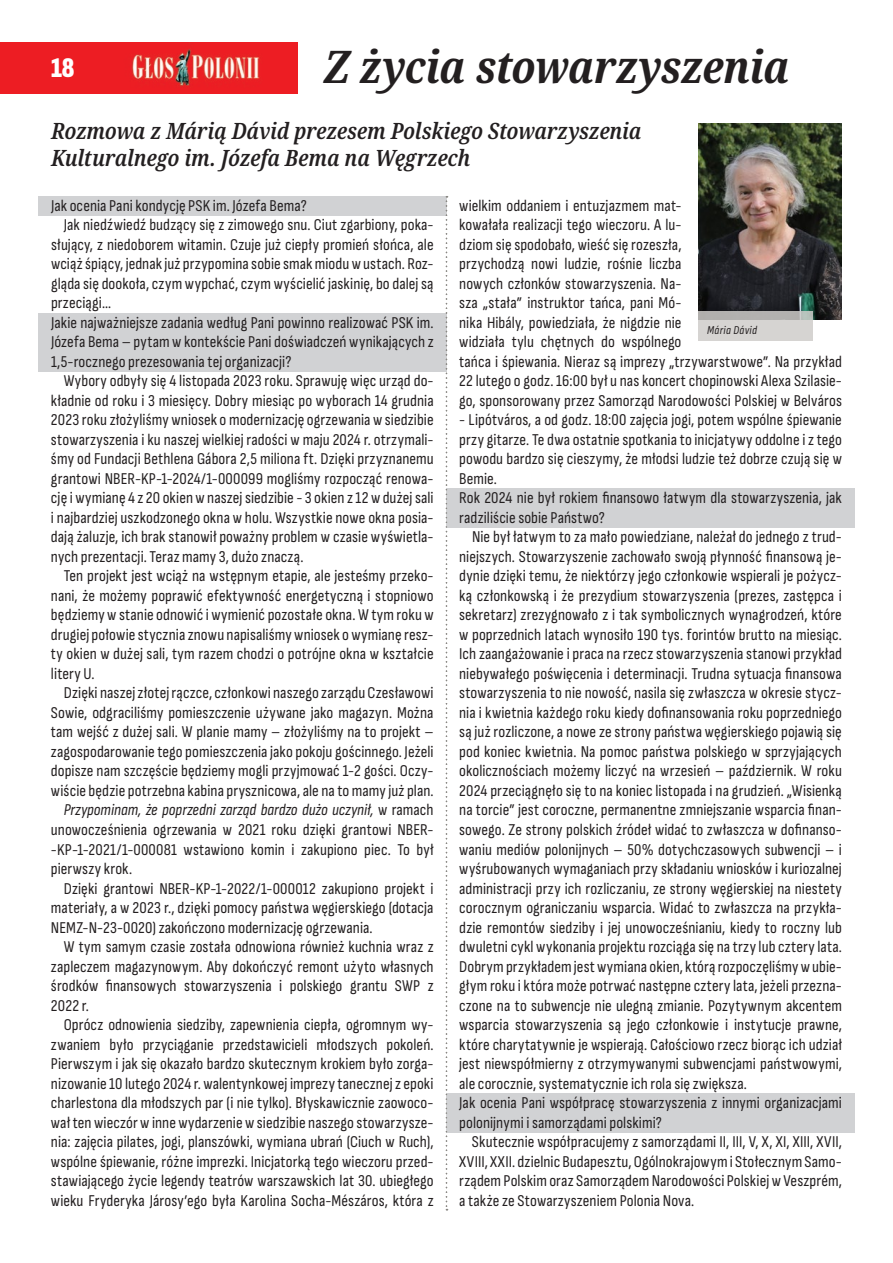
<style>
.page{position:relative;width:893px;height:1263px;background:#fff}
.page>*{position:absolute;margin:0;border:0;box-sizing:border-box;transform-origin:0 0}
.t1{font:italic 700 45px "Noto Serif Condensed";letter-spacing:-.01em;color:#231f20}
.t2{font:900 extra-condensed 28.5px "Sofia Sans";color:#fff}
.t3{font:italic 600 22.5px/27px "Noto Serif Condensed";letter-spacing:-.005em;color:#231f20}
.t4{font:16.5px/19.5px "Sofia Sans Condensed";letter-spacing:.005em;color:#231f20}
.t5{font:italic 16.5px "Sofia Sans Condensed";letter-spacing:.005em;color:#231f20}
.t6{font:italic 12px "Sofia Sans Condensed";letter-spacing:.035em;color:#231f20}
.s1{font-style:normal}
</style>
<div class="page">
<img style="left:698px;top:123px;width:144px;height:197px">
<svg style="left:698px;top:311px;width:115px;height:30px;background:#cbc9c7"></svg>
<div style="left:38px;top:196px;width:408px;height:20px;background:#d1d2d4"></div>
<div style="left:38px;top:313px;width:408px;height:59px;background:#d1d2d4"></div>
<div style="left:446px;top:488px;width:409px;height:40px;background:#d1d2d4"></div>
<div style="left:446px;top:1093px;width:409px;height:39px;background:#d1d2d4"></div>
<svg style="left:446px;top:196px;width:1px;height:1014px"></svg>
<img style="left:0;top:43px;width:298px;height:50px">
<h1 class="t1" style="left:323px;top:36px;width:468px">Z życia stowarzyszenia</h1>
<h3 class="t3" style="left:51px;top:118px;width:592px">Rozmowa z Márią Dávid prezesem Polskiego Stowarzyszenia<br>Kulturalnego im. Józefa Bema na Węgrzech</h3>
<p class="t4" style="left:51px;top:196px;width:257px">Jak ocenia Pani kondycję PSK im. Józefa Bema?</p>
<p class="t4" style="left:64px;top:215px;width:371px">Jak niedźwiedź budzący się z zimowego snu. Ciut zgarbiony, poka-</p>
<p class="t4" style="left:51px;top:235px;width:384px">słujący, z niedoborem witamin. Czuje już ciepły promień słońca, ale</p>
<p class="t4" style="left:51px;top:254px;width:384px">wciąż śpiący, jednak już przypomina sobie smak miodu w ustach. Roz-</p>
<p class="t4" style="left:51px;top:274px;width:384px">gląda się dookoła, czym wypchać, czym wyścielić jaskinię, bo dalej są</p>
<p class="t4" style="left:51px;top:293px;width:62px">przeciągi…</p>
<p class="t4" style="left:51px;top:313px;width:384px">Jakie najważniejsze zadania według Pani powinno realizować PSK im.</p>
<p class="t4" style="left:51px;top:332px;width:384px">Józefa Bema – pytam w kontekście Pani doświadczeń wynikających z</p>
<p class="t4" style="left:51px;top:352px;width:242px">1,5-rocznego prezesowania tej organizacji?</p>
<p class="t4" style="left:64px;top:371px;width:371px">Wybory odbyły się 4 listopada 2023 roku. Sprawuję więc urząd do-</p>
<p class="t4" style="left:51px;top:391px;width:384px">kładnie od roku i 3 miesięcy. Dobry miesiąc po wyborach 14 grudnia</p>
<p class="t4" style="left:51px;top:410px;width:384px">2023 roku złożyliśmy wniosek o modernizację ogrzewania w siedzibie</p>
<p class="t4" style="left:51px;top:430px;width:384px">stowarzyszenia i ku naszej wielkiej radości w maju 2024 r. otrzymali-</p>
<p class="t4" style="left:51px;top:449px;width:384px">śmy od Fundacji Bethlena Gábora 2,5 miliona ft. Dzięki przyznanemu</p>
<p class="t4" style="left:51px;top:469px;width:384px">grantowi NBER-KP-1-2024/1-000099 mogliśmy rozpocząć renowa-</p>
<p class="t4" style="left:51px;top:488px;width:384px">cję i wymianę 4 z 20 okien w naszej siedzibie - 3 okien z 12 w dużej sali</p>
<p class="t4" style="left:51px;top:508px;width:384px">i najbardziej uszkodzonego okna w holu. Wszystkie nowe okna posia-</p>
<p class="t4" style="left:51px;top:527px;width:384px">dają żaluzje, ich brak stanowił poważny problem w czasie wyświetla-</p>
<p class="t4" style="left:51px;top:547px;width:254px">nych prezentacji. Teraz mamy 3, dużo znaczą.</p>
<p class="t4" style="left:64px;top:566px;width:371px">Ten projekt jest wciąż na wstępnym etapie, ale jesteśmy przeko-</p>
<p class="t4" style="left:51px;top:586px;width:384px">nani, że możemy poprawić efektywność energetyczną i stopniowo</p>
<p class="t4" style="left:51px;top:605px;width:384px">będziemy w stanie odnowić i wymienić pozostałe okna. W tym roku w</p>
<p class="t4" style="left:51px;top:625px;width:384px">drugiej połowie stycznia znowu napisaliśmy wniosek o wymianę resz-</p>
<p class="t4" style="left:51px;top:644px;width:384px">ty okien w dużej sali, tym razem chodzi o potrójne okna w kształcie</p>
<p class="t4" style="left:51px;top:664px;width:45px">litery U.</p>
<p class="t4" style="left:64px;top:683px;width:371px">Dzięki naszej złotej rączce, członkowi naszego zarządu Czesławowi</p>
<p class="t4" style="left:51px;top:703px;width:384px">Sowie, odgraciliśmy pomieszczenie używane jako magazyn. Można</p>
<p class="t4" style="left:51px;top:722px;width:384px">tam wejść z dużej sali. W planie mamy – złożyliśmy na to projekt –</p>
<p class="t4" style="left:51px;top:742px;width:384px">zagospodarowanie tego pomieszczenia jako pokoju gościnnego. Jeżeli</p>
<p class="t4" style="left:51px;top:761px;width:384px">dopisze nam szczęście będziemy mogli przyjmować 1-2 gości. Oczy-</p>
<p class="t4" style="left:51px;top:781px;width:384px">wiście będzie potrzebna kabina prysznicowa, ale na to mamy już plan.</p>
<p class="t5" style="left:64px;top:801px;width:371px">Przypominam, że poprzedni zarząd bardzo dużo uczynił, <span class="s1">w ramach</span></p>
<p class="t4" style="left:51px;top:820px;width:384px">unowocześnienia ogrzewania w 2021 roku dzięki grantowi NBER-</p>
<p class="t4" style="left:51px;top:839px;width:384px">-KP-1-2021/1-000081 wstawiono komin i zakupiono piec. To był</p>
<p class="t4" style="left:51px;top:859px;width:83px">pierwszy krok.</p>
<p class="t4" style="left:64px;top:878px;width:371px">Dzięki grantowi NBER-KP-1-2022/1-000012 zakupiono projekt i</p>
<p class="t4" style="left:51px;top:898px;width:384px">materiały, a w 2023 r., dzięki pomocy państwa węgierskiego (dotacja</p>
<p class="t4" style="left:51px;top:917px;width:323px">NEMZ-N-23-0020) zakończono modernizację ogrzewania.</p>
<p class="t4" style="left:64px;top:937px;width:371px">W tym samym czasie została odnowiona również kuchnia wraz z</p>
<p class="t4" style="left:51px;top:956px;width:384px">zapleczem magazynowym. Aby dokończyć remont użyto własnych</p>
<p class="t4" style="left:51px;top:976px;width:384px">środków finansowych stowarzyszenia i polskiego grantu SWP z</p>
<p class="t4" style="left:51px;top:995px;width:40px">2022 r.</p>
<p class="t4" style="left:64px;top:1015px;width:371px">Oprócz odnowienia siedziby, zapewnienia ciepła, ogromnym wy-</p>
<p class="t4" style="left:51px;top:1034px;width:384px">zwaniem było przyciąganie przedstawicieli młodszych pokoleń.</p>
<p class="t4" style="left:51px;top:1054px;width:384px">Pierwszym i jak się okazało bardzo skutecznym krokiem było zorga-</p>
<p class="t4" style="left:51px;top:1073px;width:384px">nizowanie 10 lutego 2024 r. walentynkowej imprezy tanecznej z epoki</p>
<p class="t4" style="left:51px;top:1093px;width:384px">charlestona dla młodszych par (i nie tylko). Błyskawicznie zaowoco-</p>
<p class="t4" style="left:51px;top:1112px;width:384px">wał ten wieczór w inne wydarzenie w siedzibie naszego stowarzysze-</p>
<p class="t4" style="left:51px;top:1132px;width:384px">nia: zajęcia pilates, jogi, planszówki, wymiana ubrań (Ciuch w Ruch),</p>
<p class="t4" style="left:51px;top:1151px;width:384px">wspólne śpiewanie, różne imprezki. Inicjatorką tego wieczoru przed-</p>
<p class="t4" style="left:51px;top:1171px;width:384px">stawiającego życie legendy teatrów warszawskich lat 30. ubiegłego</p>
<p class="t4" style="left:51px;top:1190px;width:384px">wieku Fryderyka Járosy’ego była Karolina Socha-Mészáros, która z</p>
<h2 class="t2" style="left:51px;top:49px;width:25px">18</h2>
<p class="t4" style="left:459px;top:196px;width:384px">wielkim oddaniem i entuzjazmem mat-<br>kowałała realizacji tego wieczoru. A lu-<br>dziom się spodobało, wieść się rozeszła,<br>przychodzą nowi ludzie, rośnie liczba<br>nowych członków stowarzyszenia. Na-<br>sza „stała” instruktor tańca, pani Mó-<br>nika Hibály, powiedziała, że nigdzie nie<br>widziała tylu chętnych do wspólnego<br>tańca i śpiewania. Nieraz są imprezy „trzywarstwowe”. Na przykład 22 lutego o godz. 16:00 był u nas koncert chopinowski Alexa Szilasie&shy;go, sponsorowany przez Samorząd Narodowości Polskiej w Belváros</p>
<p class="t4" style="left:459px;top:410px;width:384px">- Lipótváros, a od godz. 18:00 zajęcia jogi, potem wspólne śpiewanie przy gitarze. Te dwa ostatnie spotkania to inicjatywy oddolne i z tego powodu bardzo się cieszymy, że młodsi ludzie też dobrze czują się w Bemie.<br>Rok 2024 nie był rokiem finansowo łatwym dla stowarzyszenia, jak radziliście sobie Państwo?</p>
<p class="t4" style="left:459px;top:527px;width:384px;text-indent:13px">Nie był łatwym to za mało powiedziane, należał do jednego z trud&shy;niejszych. Stowarzyszenie zachowało swoją płynność finansową je&shy;dynie dzięki temu, że niektórzy jego członkowie wspierali je pożycz&shy;ką członkowską i że prezydium stowarzyszenia (prezes, zastępca i sekretarz) zrezygnowało z i tak symbolicznych wynagrodzeń, które w poprzednich latach wynosiło 190 tys. forintów brutto na miesiąc.<br>Ich zaangażowanie i praca na rzecz stowarzyszenia stanowi przykład niebywałego poświęcenia i determinacji. Trudna sytuacja finansowa stowarzyszenia to nie nowość, nasila się zwłaszcza w okresie stycz&shy;nia i kwietnia każdego roku kiedy dofinansowania roku poprzedniego są już rozliczone, a nowe ze strony państwa węgierskiego pojawią się pod koniec kwietnia. Na pomoc państwa polskiego w sprzyjających okolicznościach możemy liczyć na wrzesień – październik. W roku 2024 przeciągnęło się to na koniec listopada i na grudzień. „Wisienką na torcie” jest coroczne, permanentne zmniejszanie wsparcia finan&shy;sowego. Ze strony polskich źródeł widać to zwłaszcza w dofinanso&shy;waniu mediów polonijnych – 50% dotychczasowych subwencji – i wyśrubowanych wymaganiach przy składaniu wniosków i kuriozalnej administracji przy ich rozliczaniu, ze strony węgierskiej na niestety corocznym ograniczaniu wsparcia. Widać to zwłaszcza na przykła&shy;dzie remontów siedziby i jej unowocześnianiu, kiedy to roczny lub dwuletni cykl wykonania projektu rozciąga się na trzy lub cztery lata.<br>Dobrym przykładem jest wymiana okien, którą rozpoczęliśmy w ubie&shy;głym roku i która może potrwać następne cztery lata, jeżeli przezna&shy;czone na to subwencje nie ulegną zmianie. Pozytywnym akcentem wsparcia stowarzyszenia są jego członkowie i instytucje prawne, które charytatywnie je wspierają. Całościowo rzecz biorąc ich udział jest niewspółmierny z otrzymywanymi subwencjami państwowymi, ale corocznie, systematycznie ich rola się zwiększa.<br>Jak ocenia Pani współpracę stowarzyszenia z innymi organizacjami polonijnymi i samorządami polskimi?</p>
<p class="t4" style="left:459px;top:1132px;width:384px;text-align:justify;text-indent:13px">Skutecznie współpracujemy z samorządami II, III, V, X, XI, XIII, XVII, XVIII, XXII. dzielnic Budapesztu, Ogólnokrajowym i Stołecznym Samo&shy;rządem Polskim oraz Samorządem Narodowości Polskiej w Veszprém, a także ze Stowarzyszeniem Polonia Nova.</p>
<p class="t6" style="left:707px;top:323px;width:52px">Mária Dávid</p>
</div>
